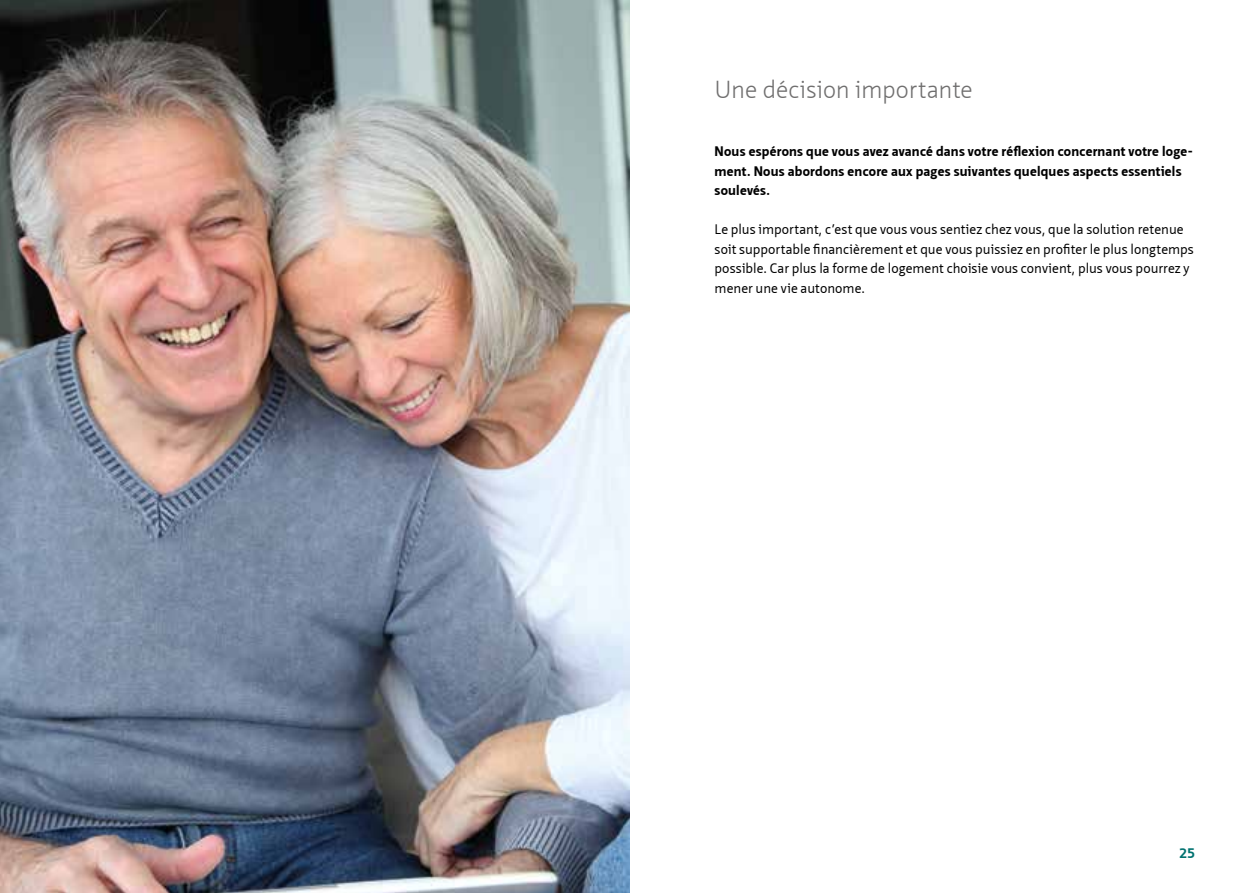
<style>
.page{position:relative;width:1259px;height:893px;background:#fff}
.page>*{position:absolute;margin:0;border:0;box-sizing:border-box;transform-origin:0 0}
.t1{font:300 24px "Neue Sans Pro";letter-spacing:-.005em;color:#706f6f}
.t2{font:13.5px/19.5px "Neue Sans Pro";letter-spacing:.005em;color:#000}
.t3{font:700 13.5px/19.5px "Neue Sans Pro";letter-spacing:.015em;color:#000}
.t4{font:700 13.5px "Neue Sans Pro";color:#007270}
</style>
<div class="page">
<img style="left:0;top:0;width:629px;height:893px">
<h1 class="t1" style="left:714px;top:73px;width:260px">Une décision importante</h1>
<p class="t3" style="left:714px;top:141px;width:480px">Nous espérons que vous avez avancé dans votre réflexion concernant votre loge&shy;ment. Nous abordons encore aux pages suivantes quelques aspects essentiels soulevés.</p>
<p class="t2" style="left:714px;top:219px;width:481px">Le plus important, c’est que vous vous sentiez chez vous, que la solution retenue soit supportable financièrement et que vous puissiez en profiter le plus longtemps possible. Car plus la forme de logement choisie vous convient, plus vous pourrez y mener une vie autonome.</p>
<p class="t4" style="left:1179px;top:844px;width:18px">25</p>
</div>
